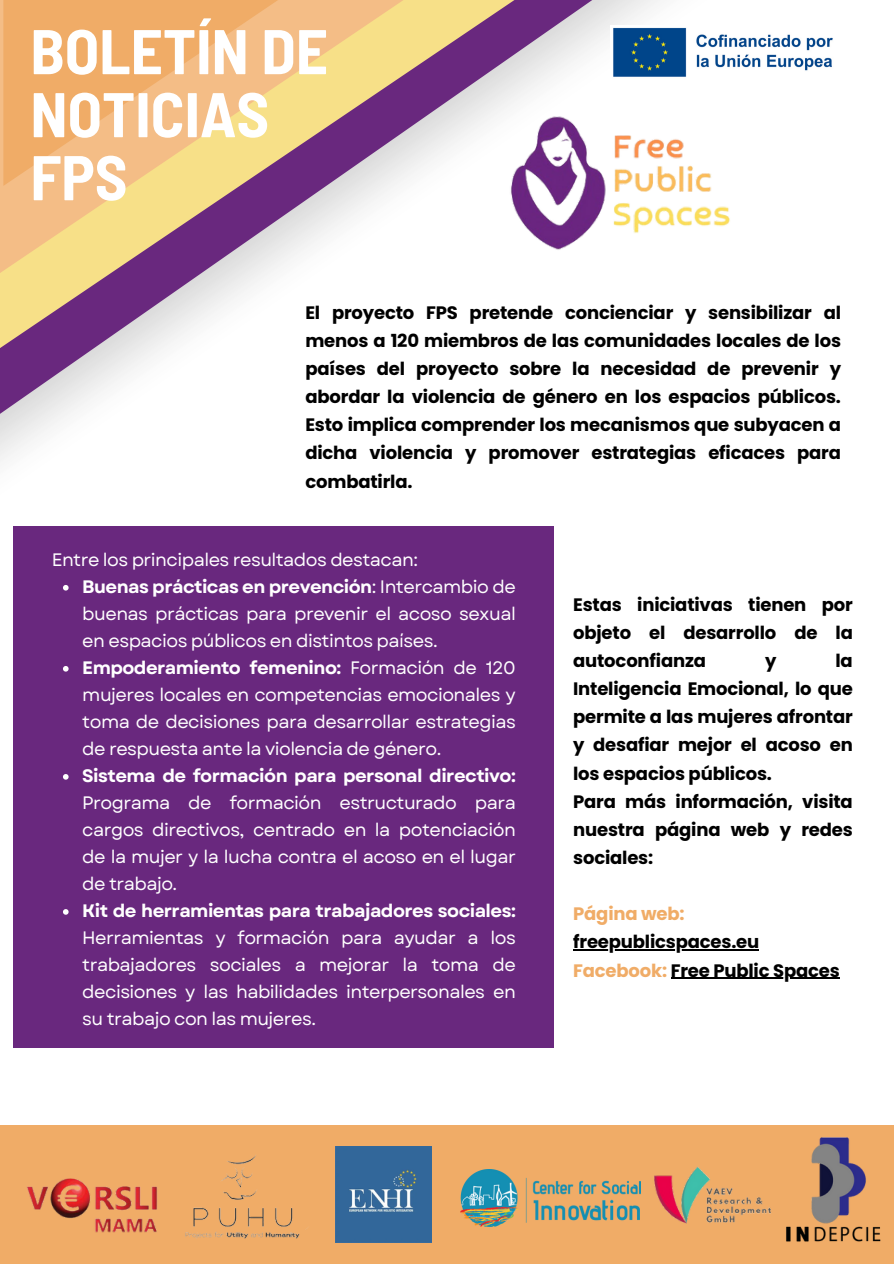
<style>
.page{position:relative;width:894px;height:1264px;background:#fff}
.page>*{position:absolute;margin:0;border:0;box-sizing:border-box;transform-origin:0 0}
.t1{font:700 semi-condensed 63px/63px "Barlow";color:#fff}
.t2{font:18px/27px "Garet";letter-spacing:-.03em;color:#fff;text-align:justify}
.t3{font:700 18px/28.2px "Poppins";letter-spacing:-.01em;color:#000;text-align:justify}
.t4{font:700 18px "Poppins";letter-spacing:-.01em;color:#f0ac67}
.s1{font-weight:700}
.s2{color:#f0ac67}
</style>
<div class="page">
<svg style="left:421px;top:0;width:204px;height:167px"></svg>
<svg style="left:0;top:0;width:421px;height:421px"></svg>
<svg style="left:3px;top:0;width:395px;height:186px;background:#e6b27d"></svg>
<div style="left:14px;top:526px;width:539px;height:521px;background:#69287e"></div>
<svg style="left:63px;top:585px;width:6px;height:5px"></svg>
<svg style="left:63px;top:666px;width:6px;height:5px"></svg>
<svg style="left:63px;top:774px;width:6px;height:5px"></svg>
<svg style="left:63px;top:909px;width:6px;height:5px"></svg>
<div style="left:0;top:1125px;width:893px;height:138px;background:#f0ac67"></div>
<img style="left:27px;top:1178px;width:130px;height:55px">
<img style="left:185px;top:1155px;width:122px;height:84px">
<img style="left:336px;top:1146px;width:95px;height:96px">
<img style="left:461px;top:1169px;width:179px;height:57px">
<img style="left:654px;top:1166px;width:117px;height:58px">
<img style="left:786px;top:1137px;width:95px;height:105px">
<img style="left:462px;top:90px;width:268px;height:160px">
<hr style="left:573px;top:949px;width:186px;height:1px;background:#000">
<hr style="left:670px;top:977px;width:169px;height:1px;background:#000">
<img style="left:610px;top:25px;width:223px;height:54px">
<p class="t1" style="left:30px;top:17px;width:299px">BOLETÍN DE<br>NOTICIAS<br>FPS</p>
<p class="t3" style="left:305px;top:298px;width:537px">El proyecto FPS pretende concienciar y sensibilizar al menos a 120 miembros de las comunidades locales de los países del proyecto sobre la necesidad de prevenir y abordar la violencia de género en los espacios públicos.<br>Esto implica comprender los mecanismos que subyacen a dicha violencia y promover estrategias eficaces para combatirla.</p>
<p class="t2" style="left:52px;top:546px;width:367px">Entre los principales resultados destacan:</p>
<h1 class="t2" style="left:82px;top:573px;width:435px"><span class="s1">Buenas prácticas en prevención</span>: Intercambio de buenas prácticas para prevenir el acoso sexual en espacios públicos en distintos países.</h1>
<p class="t2" style="left:82px;top:654px;width:435px"><span class="s1">Empoderamiento femenino:</span> Formación de 120 mujeres locales en competencias emocionales y toma de decisiones para desarrollar estrategias de respuesta ante la violencia de género.</p>
<p class="t2" style="left:82px;top:762px;width:435px"><span class="s1">Sistema de formación para personal directivo:<br></span>Programa de formación estructurado para cargos directivos, centrado en la potenciación de la mujer y la lucha contra el acoso en el lugar de trabajo.</p>
<h3 class="t2" style="left:82px;top:897px;width:435px"><span class="s1">Kit de herramientas para trabajadores sociales:<br></span>Herramientas y formación para ayudar a los trabajadores sociales a mejorar la toma de decisiones y las habilidades interpersonales en su trabajo con las mujeres.</h3>
<p class="t3" style="left:573px;top:590px;width:281px">Estas iniciativas tienen por objeto el desarrollo de la autoconfianza</p>
<p class="t3" style="left:573px;top:646px;width:281px;text-align:left;text-indent:262px">la<br>Inteligencia Emocional, lo que permite a las mujeres afrontar y desafiar mejor el acoso en los espacios públicos.<br>Para más información, visita nuestra página web y redes sociales:</p>
<p class="t3" style="left:764px;top:646px;width:13px">y</p>
<h3 class="t4" style="left:573px;top:901px;width:113px">Página web:</h3>
<h3 class="t3" style="left:573px;top:927px;width:268px">freepublicspaces.eu<br><span class="s2">Facebook:</span> Free Public Spaces</h3>
</div>
